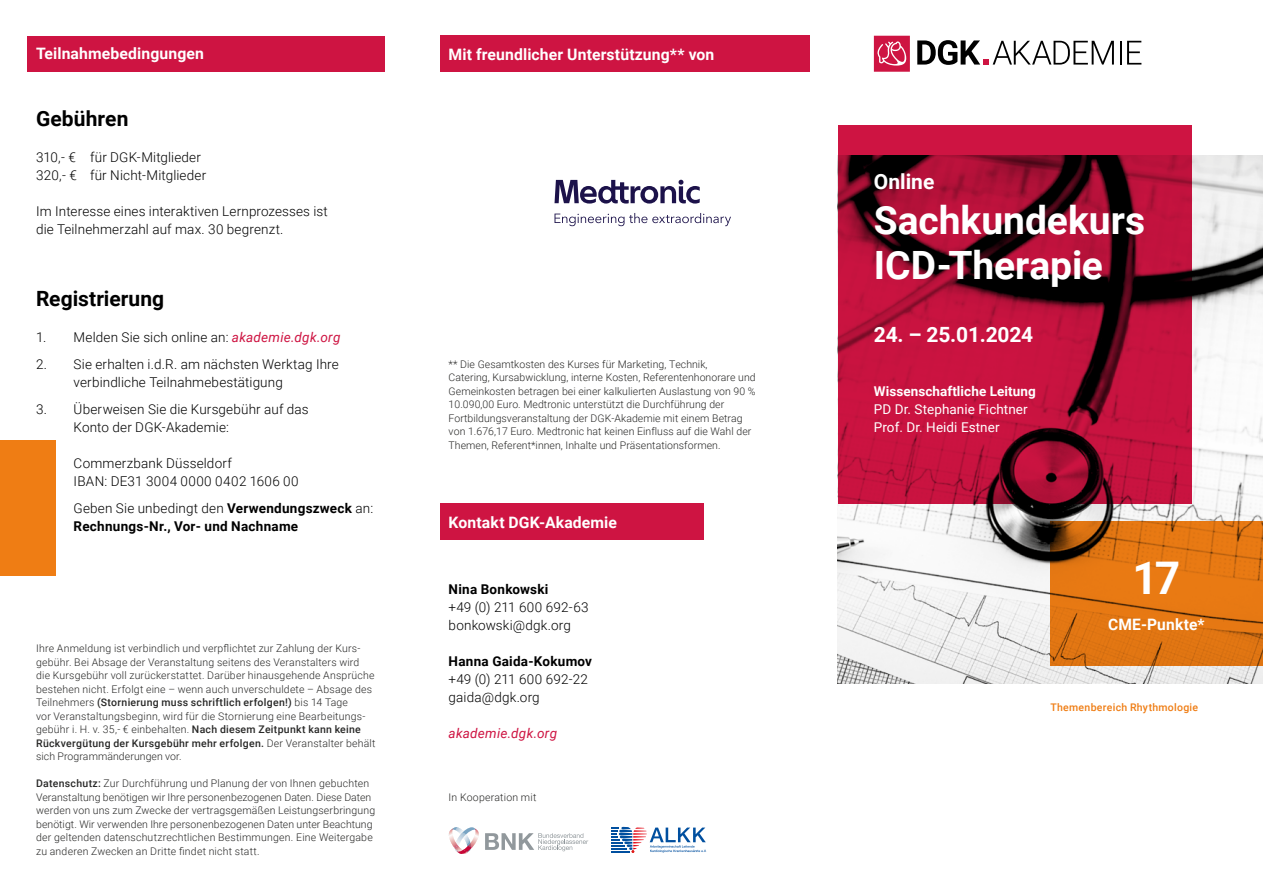
<style>
.page{position:relative;width:1263px;height:893px;background:#fff}
.page>*{position:absolute;margin:0;border:0;box-sizing:border-box;transform-origin:0 0}
.t1{font:700 45px "Roboto";color:#fff}
.t2{font:700 39px/45px "Roboto";color:#fff}
.t3{font:700 21px "Roboto";letter-spacing:.005em;color:#000}
.t4{font:700 21px "Roboto";letter-spacing:-.01em;color:#fff}
.t5{font:700 15.75px "Roboto";letter-spacing:.005em;color:#fff}
.t6{font:300 13.5px/18px "Roboto";letter-spacing:.01em;color:#000}
.t7{font:700 13.5px/18px "Roboto";letter-spacing:.02em;color:#000}
.t8{font:13.5px/18px "Roboto";letter-spacing:.005em;color:#fff}
.t9{font:700 13.5px "Roboto";letter-spacing:.005em;color:#fff}
.t10{font:italic 13.5px "Roboto";letter-spacing:.015em;color:#ce1442}
.t11{font:300 10.5px/13.5px "Roboto";letter-spacing:.01em;color:#282827}
.t12{font:500 10.5px "Roboto";letter-spacing:.025em;color:#ef7d14}
.s1{font-weight:400;font-style:italic;color:#ce1442}
.s2{font-weight:300}
.s3{font-weight:500}
</style>
<div class="page">
<svg style="left:449px;top:827px;width:139px;height:27px"></svg>
<svg style="left:611px;top:827px;width:95px;height:26px"></svg>
<div style="left:440px;top:504px;width:264px;height:36px;background:#ce1442"></div>
<div style="left:440px;top:36px;width:370px;height:36px;background:#ce1442"></div>
<svg style="left:554px;top:213px;width:177px;height:13px"></svg>
<svg style="left:554px;top:180px;width:146px;height:24px"></svg>
<div style="left:28px;top:36px;width:357px;height:35px;background:#ce1442"></div>
<img style="left:838px;top:156px;width:425px;height:528px">
<svg style="left:838px;top:126px;width:353px;height:378px;background:#9e0e32"></svg>
<svg style="left:1050px;top:522px;width:213px;height:144px;background:#d77011"></svg>
<hr style="left:1119px;top:41px;width:2px;height:24px;background:#000">
<svg style="left:1127px;top:41px;width:14px;height:24px"></svg>
<svg style="left:917px;top:40px;width:197px;height:25px"></svg>
<svg style="left:874px;top:36px;width:36px;height:36px"></svg>
<div style="left:0;top:441px;width:56px;height:135px;background:#ef7d14"></div>
<h3 class="t5" style="left:36px;top:43px;width:169px">Teilnahmebedingungen</h3>
<h3 class="t3" style="left:36px;top:104px;width:94px">Gebühren</h3>
<p class="t6" style="left:36px;top:147px;width:172px">310,- € für DGK-Mitglieder<br>320,- € für Nicht-Mitglieder</p>
<p class="t6" style="left:36px;top:201px;width:293px">Im Interesse eines interaktiven Lernprozesses ist die Teilnehmerzahl auf max. 30 begrenzt.</p>
<h3 class="t3" style="left:36px;top:284px;width:129px">Registrierung</h3>
<p class="t6" style="left:36px;top:327px;width:306px">1. Melden Sie sich online an: <span class="s1">akademie.dgk.org</span></p>
<p class="t6" style="left:74px;top:354px;width:267px;text-indent:-38px">2. Sie erhalten i.d.R. am nächsten Werktag Ihre verbindliche Teilnahmebestätigung</p>
<p class="t6" style="left:74px;top:399px;width:237px;text-indent:-38px">3. Überweisen Sie die Kursgebühr auf das<br>Konto der DGK-Akademie:</p>
<p class="t6" style="left:74px;top:453px;width:227px">Commerzbank Düsseldorf<br>IBAN: DE31 3004 0000 0402 1606 00</p>
<p class="t7" style="left:74px;top:498px;width:301px"><span class="s2">Geben Sie unbedingt den</span> Verwendungszweck <span class="s2">an:<br></span>Rechnungs-Nr., Vor- und Nachname</p>
<p class="t11" style="left:36px;top:641px;width:341px">Ihre Anmeldung ist verbindlich und verpflichtet zur Zahlung der Kurs&shy;gebühr. Bei Absage der Veranstaltung seitens des Veranstalters wird die Kursgebühr voll zurückerstattet. Darüber hinausgehende Ansprüche bestehen nicht. Erfolgt eine – wenn auch unverschuldete – Absage des Teilnehmers <span class="s3">(Stornierung muss schriftlich erfolgen!)</span> bis 14 Tage<br>vor Veranstaltungsbeginn, wird für die Stornierung eine Bearbeitungs&shy;gebühr i. H. v. 35,- € einbehalten. <span class="s3">Nach diesem Zeitpunkt kann keine Rückvergütung der Kursgebühr mehr erfolgen.</span> Der Veranstalter behält sich Programmänderungen vor.</p>
<p class="t11" style="left:36px;top:776px;width:340px"><span class="s3">Datenschutz:</span> Zur Durchführung und Planung der von Ihnen gebuchten Veranstaltung benötigen wir Ihre personenbezogenen Daten. Diese Daten werden von uns zum Zwecke der vertragsgemäßen Leistungserbringung benötigt. Wir verwenden Ihre personenbezogenen Daten unter Beachtung der geltenden datenschutzrechtlichen Bestimmungen. Eine Weitergabe zu anderen Zwecken an Dritte findet nicht statt.</p>
<h3 class="t5" style="left:449px;top:43px;width:267px">Mit freundlicher Unterstützung** von</h3>
<p class="t11" style="left:449px;top:357px;width:309px">** Die Gesamtkosten des Kurses für Marketing, Technik,<br>Catering, Kursabwicklung, interne Kosten, Referentenhonorare und Gemeinkosten betragen bei einer kalkulierten Auslastung von 90 % 10.090,00 Euro. Medtronic unterstützt die Durchführung der Fortbildungsveranstaltung der DGK-Akademie mit einem Betrag von 1.676,17 Euro. Medtronic hat keinen Einfluss auf die Wahl der Themen, Referent*innen, Inhalte und Präsentationsformen.</p>
<h3 class="t5" style="left:449px;top:511px;width:170px">Kontakt DGK-Akademie</h3>
<p class="t7" style="left:449px;top:579px;width:101px">Nina Bonkowski</p>
<p class="t6" style="left:449px;top:597px;width:142px">+49 (0) 211 600 692-63 bonkowski@dgk.org</p>
<p class="t7" style="left:449px;top:651px;width:145px">Hanna Gaida-Kokumov</p>
<p class="t6" style="left:449px;top:669px;width:141px">+49 (0) 211 600 692-22 gaida@dgk.org</p>
<p class="t10" style="left:449px;top:723px;width:110px">akademie.dgk.org</p>
<p class="t11" style="left:449px;top:790px;width:89px">In Kooperation mit</p>
<h3 class="t4" style="left:874px;top:167px;width:62px">Online</h3>
<h2 class="t2" style="left:874px;top:196px;width:273px">Sachkundekurs<br>ICD-Therapie</h2>
<h3 class="t4" style="left:874px;top:320px;width:161px">24. – 25.01.2024</h3>
<p class="t9" style="left:874px;top:381px;width:163px">Wissenschaftliche Leitung</p>
<p class="t8" style="left:874px;top:399px;width:155px">PD Dr. Stephanie Fichtner<br>Prof. Dr. Heidi Estner</p>
<h1 class="t1" style="left:1132px;top:546px;width:49px">17</h1>
<h3 class="t5" style="left:1108px;top:613px;width:98px">CME-Punkte*</h3>
<p class="t12" style="left:1050px;top:700px;width:149px">Themenbereich Rhythmologie</p>
</div>
